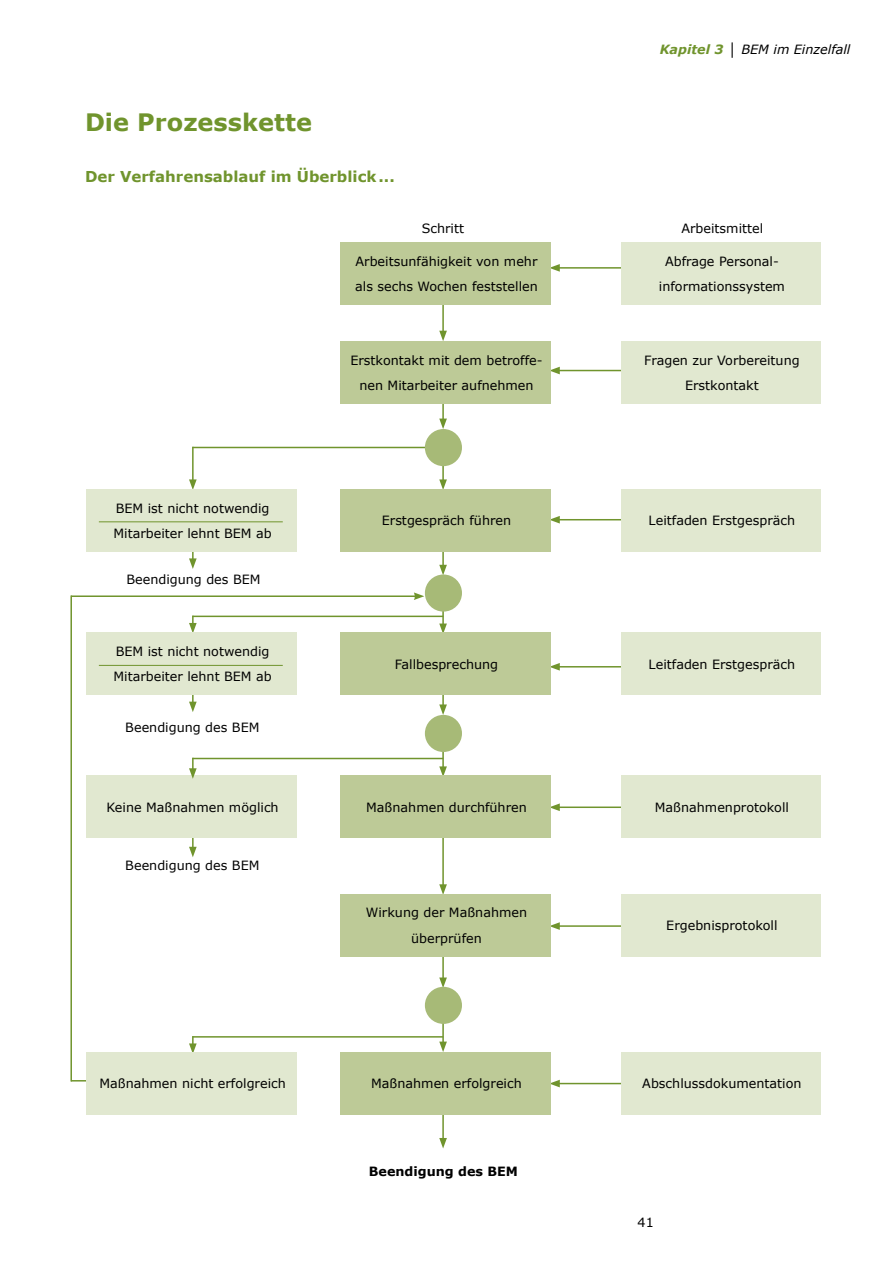
<style>
.page{position:relative;width:893px;height:1263px;background:#fff}
.page>*{position:absolute;margin:0;border:0;box-sizing:border-box;transform-origin:0 0}
.t1{font:700 24px "Verdana";color:#70942d}
.t2{font:700 15px "Verdana";color:#70942d}
.t3{font:12.75px/25.5px "Verdana";color:#000;text-align:center}
.t4{font:italic 12.75px "Verdana";color:#000}
.t5{font:700 12.75px "Verdana";color:#000}
.s1{font-weight:700;color:#70942d}
</style>
<div class="page">
<svg style="left:72px;top:1080px;width:14px;height:1px"></svg>
<hr style="left:442px;top:1107px;width:2px;height:33px;background:#70942d">
<svg style="left:439px;top:1138px;width:8px;height:10px"></svg>
<hr style="left:442px;top:947px;width:2px;height:33px;background:#70942d">
<svg style="left:439px;top:977px;width:8px;height:10px"></svg>
<hr style="left:442px;top:823px;width:2px;height:64px;background:#70942d">
<svg style="left:439px;top:884px;width:8px;height:9px"></svg>
<hr style="left:192px;top:814px;width:2px;height:35px;background:#70942d">
<svg style="left:189px;top:847px;width:8px;height:10px"></svg>
<hr style="left:557px;top:519px;width:79px;height:1px;background:#70942d">
<svg style="left:551px;top:516px;width:9px;height:7px"></svg>
<hr style="left:557px;top:666px;width:79px;height:1px;background:#70942d">
<svg style="left:551px;top:663px;width:9px;height:8px"></svg>
<hr style="left:557px;top:806px;width:79px;height:2px;background:#70942d">
<svg style="left:551px;top:803px;width:9px;height:8px"></svg>
<hr style="left:557px;top:925px;width:79px;height:2px;background:#70942d">
<svg style="left:551px;top:922px;width:9px;height:8px"></svg>
<hr style="left:557px;top:1083px;width:79px;height:1px;background:#70942d">
<svg style="left:551px;top:1080px;width:9px;height:7px"></svg>
<hr style="left:192px;top:669px;width:2px;height:35px;background:#70942d">
<svg style="left:189px;top:702px;width:8px;height:10px"></svg>
<hr style="left:442px;top:736px;width:2px;height:33px;background:#70942d">
<svg style="left:439px;top:766px;width:8px;height:9px"></svg>
<hr style="left:442px;top:674px;width:2px;height:33px;background:#70942d">
<svg style="left:439px;top:704px;width:8px;height:11px"></svg>
<hr style="left:192px;top:526px;width:2px;height:35px;background:#70942d">
<svg style="left:189px;top:558px;width:8px;height:11px"></svg>
<hr style="left:442px;top:593px;width:2px;height:33px;background:#70942d">
<svg style="left:439px;top:623px;width:8px;height:9px"></svg>
<hr style="left:442px;top:534px;width:2px;height:33px;background:#70942d">
<svg style="left:439px;top:565px;width:8px;height:9px"></svg>
<hr style="left:192px;top:447px;width:244px;height:1px;background:#70942d">
<hr style="left:442px;top:449px;width:2px;height:33px;background:#70942d">
<svg style="left:439px;top:479px;width:8px;height:10px"></svg>
<hr style="left:442px;top:388px;width:2px;height:33px;background:#70942d">
<svg style="left:439px;top:419px;width:8px;height:10px"></svg>
<hr style="left:442px;top:300px;width:2px;height:33px;background:#70942d">
<svg style="left:439px;top:331px;width:8px;height:10px"></svg>
<hr style="left:557px;top:370px;width:79px;height:1px;background:#70942d">
<svg style="left:551px;top:367px;width:9px;height:7px"></svg>
<hr style="left:557px;top:267px;width:79px;height:2px;background:#70942d">
<svg style="left:551px;top:264px;width:9px;height:8px"></svg>
<div style="left:425px;top:429px;width:37px;height:37px;background:#a7ba77;border-radius:50%"></div>
<div style="left:425px;top:574px;width:37px;height:38px;background:#a7ba77;border-radius:50%"></div>
<div style="left:425px;top:715px;width:37px;height:37px;background:#a7ba77;border-radius:50%"></div>
<hr style="left:192px;top:447px;width:2px;height:35px;background:#70942d">
<svg style="left:189px;top:479px;width:8px;height:10px"></svg>
<hr style="left:192px;top:616px;width:251px;height:1px;background:#70942d">
<svg style="left:189px;top:617px;width:8px;height:15px"></svg>
<hr style="left:192px;top:1036px;width:251px;height:1px;background:#70942d">
<svg style="left:189px;top:1036px;width:8px;height:16px"></svg>
<hr style="left:442px;top:1011px;width:2px;height:33px;background:#70942d">
<svg style="left:439px;top:1041px;width:8px;height:11px"></svg>
<div style="left:425px;top:987px;width:37px;height:37px;background:#a7ba77;border-radius:50%"></div>
<div style="left:340px;top:242px;width:211px;height:63px;background:#bdca97"></div>
<div style="left:621px;top:242px;width:200px;height:63px;background:#e1e8d0"></div>
<div style="left:340px;top:341px;width:211px;height:63px;background:#bdca97"></div>
<div style="left:621px;top:341px;width:200px;height:63px;background:#e1e8d0"></div>
<div style="left:340px;top:489px;width:211px;height:63px;background:#bdca97"></div>
<div style="left:621px;top:489px;width:200px;height:63px;background:#e1e8d0"></div>
<div style="left:86px;top:489px;width:211px;height:63px;background:#e1e8d0"></div>
<div style="left:340px;top:632px;width:211px;height:63px;background:#bdca97"></div>
<div style="left:621px;top:632px;width:200px;height:63px;background:#e1e8d0"></div>
<div style="left:86px;top:632px;width:211px;height:63px;background:#e1e8d0"></div>
<div style="left:340px;top:775px;width:211px;height:63px;background:#bdca97"></div>
<div style="left:621px;top:775px;width:200px;height:63px;background:#e1e8d0"></div>
<div style="left:86px;top:775px;width:211px;height:63px;background:#e1e8d0"></div>
<div style="left:340px;top:893px;width:211px;height:63px;background:#bdca97"></div>
<div style="left:621px;top:893px;width:200px;height:63px;background:#e1e8d0"></div>
<div style="left:340px;top:1052px;width:211px;height:63px;background:#bdca97"></div>
<div style="left:621px;top:1052px;width:200px;height:63px;background:#e1e8d0"></div>
<div style="left:86px;top:1052px;width:211px;height:63px;background:#e1e8d0"></div>
<hr style="left:99px;top:521px;width:184px;height:1px;background:#70942d">
<hr style="left:99px;top:665px;width:184px;height:1px;background:#70942d">
<hr style="left:192px;top:758px;width:251px;height:1px;background:#70942d">
<svg style="left:189px;top:759px;width:8px;height:20px"></svg>
<hr style="left:70px;top:595px;width:2px;height:486px;background:#70942d">
<hr style="left:71px;top:595px;width:345px;height:2px;background:#70942d">
<svg style="left:414px;top:592px;width:10px;height:8px"></svg>
<p class="t1" style="left:85px;top:107px;width:228px">Die Prozesskette</p>
<p class="t2" style="left:85px;top:166px;width:311px">Der Verfahrensablauf im Überblick ...</p>
<p class="t4" style="left:660px;top:41px;width:192px"><span class="s1">Kapitel 3</span> │ BEM im Einzelfall</p>
<p class="t3" style="left:422px;top:215px;width:44px">Schritt</p>
<p class="t3" style="left:681px;top:215px;width:83px">Arbeitsmittel</p>
<p class="t3" style="left:355px;top:249px;width:184px;text-align:left">Arbeitsunfähigkeit von mehr als sechs Wochen feststellen</p>
<p class="t3" style="left:659px;top:249px;width:128px">Abfrage Personal&shy;informationssystem</p>
<p class="t3" style="left:113px;top:495px;width:160px;text-align:left">BEM ist nicht notwendig<br>Mitarbeiter lehnt BEM ab</p>
<p class="t3" style="left:126px;top:566px;width:136px">Beendigung des BEM</p>
<p class="t3" style="left:113px;top:639px;width:160px;text-align:left">BEM ist nicht notwendig<br>Mitarbeiter lehnt BEM ab</p>
<p class="t3" style="left:125px;top:715px;width:136px">Beendigung des BEM</p>
<p class="t3" style="left:350px;top:348px;width:194px">Erstkontakt mit dem betroffe&shy;nen Mitarbeiter aufnehmen</p>
<p class="t3" style="left:644px;top:348px;width:157px">Fragen zur Vorbereitung<br>Erstkontakt</p>
<p class="t3" style="left:382px;top:508px;width:131px">Erstgespräch führen</p>
<p class="t3" style="left:649px;top:508px;width:148px">Leitfaden Erstgespräch</p>
<p class="t3" style="left:395px;top:651px;width:105px">Fallbesprechung</p>
<p class="t3" style="left:649px;top:651px;width:148px">Leitfaden Erstgespräch</p>
<p class="t3" style="left:107px;top:794px;width:174px">Keine Maßnahmen möglich</p>
<p class="t3" style="left:366px;top:794px;width:162px">Maßnahmen durchführen</p>
<p class="t3" style="left:655px;top:794px;width:136px">Maßnahmenprotokoll</p>
<p class="t3" style="left:125px;top:853px;width:136px">Beendigung des BEM</p>
<p class="t3" style="left:366px;top:900px;width:163px">Wirkung der Maßnahmen überprüfen</p>
<p class="t3" style="left:666px;top:913px;width:113px">Ergebnisprotokoll</p>
<p class="t3" style="left:99px;top:1071px;width:188px">Maßnahmen nicht erfolgreich</p>
<p class="t3" style="left:371px;top:1071px;width:152px">Maßnahmen erfolgreich</p>
<p class="t3" style="left:642px;top:1071px;width:161px">Abschlussdokumentation</p>
<p class="t5" style="left:369px;top:1163px;width:151px">Beendigung des BEM</p>
<p class="t3" style="left:638px;top:1210px;width:18px">41</p>
</div>
